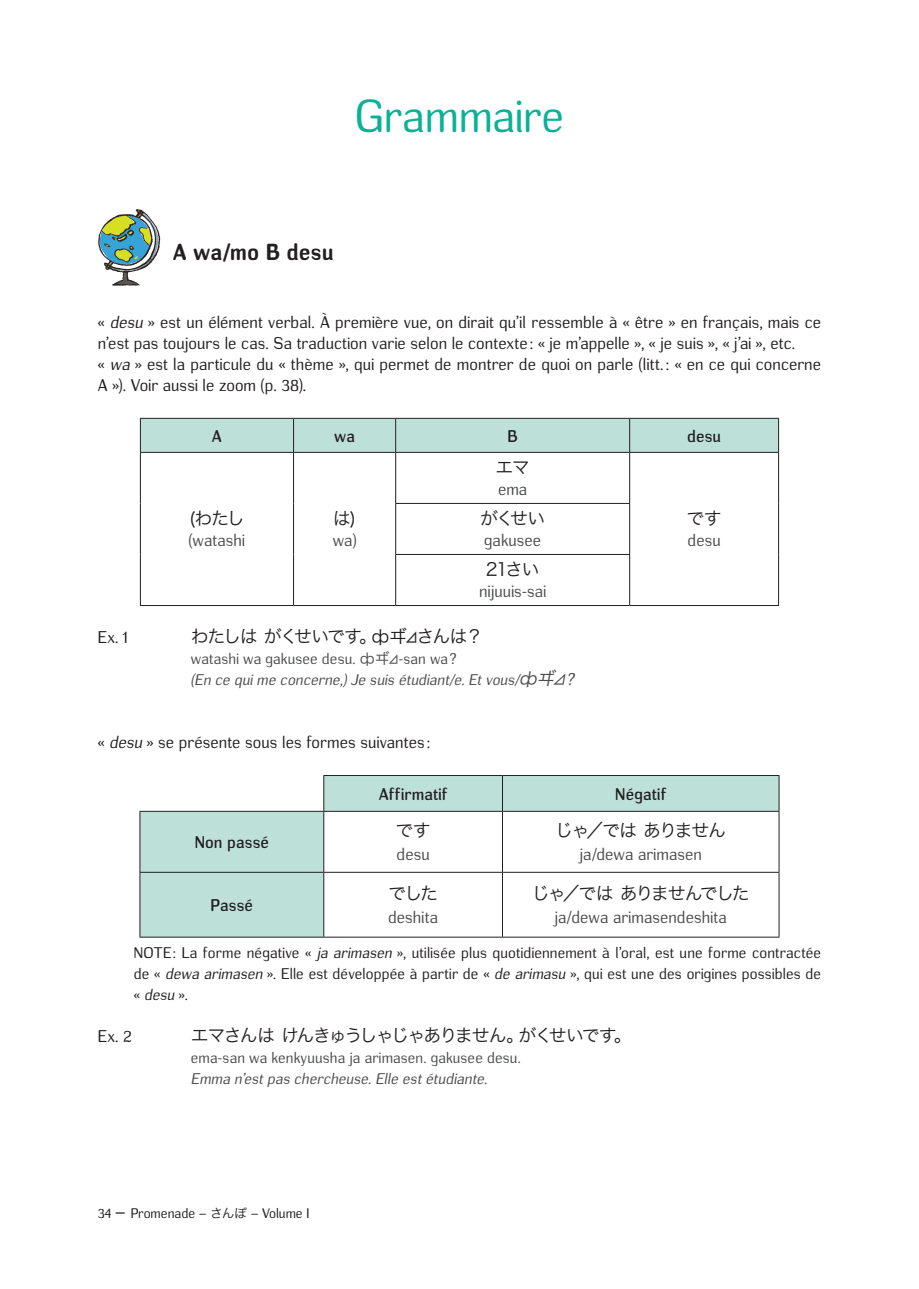
<style>
.page{position:relative;width:919px;height:1289px;background:#fff}
.page>*{position:absolute;margin:0;border:0;box-sizing:border-box;transform-origin:0 0}
.t1{font:45px "Headlight Bk";color:#0bb197}
.t2{font:700 22.5px "Headlight Rg";color:#231f20}
.t3{font:18px "Hira Kaku Pro W3";letter-spacing:-.095em;color:#231f20}
.t4{font:16.5px/21px "Headlight Bk";letter-spacing:.005em;color:#231f20}
.t5{font:16.5px "Headlight Bk";letter-spacing:.005em;color:#4b4c4d}
.t6{font:16.5px "Headlight Rg";letter-spacing:.005em;color:#231f20}
.t7{font:15px/21px "Headlight Bk";letter-spacing:.01em;color:#231f20;text-align:justify}
.t8{font:italic 15px/21px "Headlight Bk";color:#4b4c4d}
.t9{font:15px "Headlight Bk";letter-spacing:.01em;color:#4b4c4d}
.t10{font:13.5px "Headlight Bk";color:#231f20}
.s1{font-style:italic}
.s2{font-style:normal}
.s3{font-family:"Hira Kaku Pro W3";font-style:normal}
.s4{font-family:"Hira Kaku Pro W3";font-size:18px}
.s5{font-size:16.5px}
.s6{font-family:"Hira Kaku Pro W3";font-size:12.75px}
</style>
<div class="page">
<img style="left:98px;top:209px;width:62px;height:77px">
<div style="left:141px;top:419px;width:637px;height:33px;background:#bde1d9"></div>
<hr style="left:140px;top:453px;width:1px;height:50px;background:#231f20">
<hr style="left:629px;top:453px;width:1px;height:50px;background:#231f20">
<hr style="left:778px;top:453px;width:1px;height:50px;background:#231f20">
<hr style="left:140px;top:503px;width:1px;height:51px;background:#231f20">
<hr style="left:395px;top:503px;width:235px;height:1px;background:#231f20">
<hr style="left:629px;top:504px;width:1px;height:50px;background:#231f20">
<hr style="left:778px;top:503px;width:1px;height:51px;background:#231f20">
<hr style="left:140px;top:554px;width:1px;height:51px;background:#231f20">
<hr style="left:395px;top:554px;width:235px;height:1px;background:#231f20">
<hr style="left:629px;top:555px;width:1px;height:50px;background:#231f20">
<hr style="left:778px;top:554px;width:1px;height:51px;background:#231f20">
<hr style="left:140px;top:605px;width:153px;height:1px;background:#231f20">
<hr style="left:395px;top:605px;width:234px;height:1px;background:#231f20">
<hr style="left:629px;top:605px;width:149px;height:1px;background:#231f20">
<hr style="left:293px;top:453px;width:1px;height:50px;background:#231f20">
<hr style="left:395px;top:453px;width:1px;height:50px;background:#231f20">
<hr style="left:293px;top:503px;width:1px;height:51px;background:#231f20">
<hr style="left:395px;top:504px;width:1px;height:50px;background:#231f20">
<hr style="left:293px;top:554px;width:1px;height:51px;background:#231f20">
<hr style="left:395px;top:555px;width:1px;height:50px;background:#231f20">
<hr style="left:293px;top:605px;width:102px;height:1px;background:#231f20">
<hr style="left:140px;top:418px;width:153px;height:1px;background:#231f20">
<hr style="left:140px;top:419px;width:1px;height:33px;background:#231f20">
<hr style="left:293px;top:418px;width:102px;height:1px;background:#231f20">
<hr style="left:293px;top:419px;width:1px;height:33px;background:#231f20">
<hr style="left:395px;top:418px;width:234px;height:1px;background:#231f20">
<hr style="left:395px;top:419px;width:1px;height:33px;background:#231f20">
<hr style="left:629px;top:418px;width:149px;height:1px;background:#231f20">
<hr style="left:629px;top:419px;width:1px;height:33px;background:#231f20">
<hr style="left:778px;top:419px;width:1px;height:33px;background:#231f20">
<hr style="left:140px;top:452px;width:153px;height:1px;background:#231f20">
<hr style="left:293px;top:452px;width:102px;height:1px;background:#231f20">
<hr style="left:395px;top:452px;width:234px;height:1px;background:#231f20">
<hr style="left:629px;top:452px;width:149px;height:1px;background:#231f20">
<svg style="left:140px;top:776px;width:638px;height:160px"></svg>
<hr style="left:502px;top:872px;width:1px;height:64px;background:#231f20">
<hr style="left:502px;top:776px;width:1px;height:35px;background:#231f20">
<hr style="left:502px;top:811px;width:1px;height:60px;background:#231f20">
<hr style="left:323px;top:775px;width:179px;height:1px;background:#231f20">
<hr style="left:323px;top:776px;width:1px;height:35px;background:#231f20">
<hr style="left:502px;top:775px;width:277px;height:1px;background:#231f20">
<hr style="left:778px;top:776px;width:1px;height:35px;background:#231f20">
<hr style="left:324px;top:811px;width:178px;height:1px;background:#231f20">
<hr style="left:502px;top:811px;width:277px;height:1px;background:#231f20">
<hr style="left:778px;top:811px;width:1px;height:60px;background:#231f20">
<hr style="left:324px;top:871px;width:178px;height:1px;background:#231f20">
<hr style="left:502px;top:871px;width:277px;height:1px;background:#231f20">
<hr style="left:778px;top:872px;width:1px;height:64px;background:#231f20">
<hr style="left:324px;top:936px;width:178px;height:1px;background:#231f20">
<hr style="left:502px;top:936px;width:277px;height:1px;background:#231f20">
<hr style="left:139px;top:811px;width:185px;height:1px;background:#231f20">
<hr style="left:139px;top:811px;width:1px;height:60px;background:#231f20">
<hr style="left:323px;top:811px;width:1px;height:60px;background:#231f20">
<hr style="left:139px;top:871px;width:185px;height:1px;background:#231f20">
<hr style="left:139px;top:872px;width:1px;height:64px;background:#231f20">
<hr style="left:323px;top:872px;width:1px;height:64px;background:#231f20">
<hr style="left:139px;top:936px;width:185px;height:1px;background:#231f20">
<h1 class="t1" style="left:354px;top:89px;width:211px">Grammaire</h1>
<h2 class="t2" style="left:173px;top:239px;width:162px">A wa/mo B desu</h2>
<p class="t4" style="left:98px;top:311px;width:724px">« <span class="s1">desu</span> » est un élément verbal. À première vue, on dirait qu’il ressemble à « être » en français, mais ce n’est pas toujours le cas. Sa traduction varie selon le contexte: « je m’appelle », « je suis », « j’ai », etc.<br>« <span class="s1">wa</span> » est la particule du « thème », qui permet de montrer de quoi on parle (litt. : « en ce qui concerne A »). Voir aussi le zoom (p. 38).</p>
<p class="t6" style="left:212px;top:426px;width:12px">A</p>
<p class="t6" style="left:334px;top:426px;width:22px">wa</p>
<p class="t6" style="left:507px;top:426px;width:12px">B</p>
<p class="t6" style="left:687px;top:426px;width:35px">desu</p>
<p class="t3" style="left:189px;top:502px;width:57px">(わたし</p>
<p class="t5" style="left:189px;top:530px;width:57px">(watashi</p>
<p class="t3" style="left:333px;top:502px;width:25px">は)</p>
<p class="t5" style="left:333px;top:530px;width:25px">wa)</p>
<p class="t3" style="left:495px;top:451px;width:36px">エマ</p>
<p class="t5" style="left:498px;top:479px;width:31px">ema</p>
<p class="t3" style="left:480px;top:502px;width:67px">がくせい</p>
<p class="t5" style="left:484px;top:530px;width:58px">gakusee</p>
<p class="t3" style="left:485px;top:553px;width:55px">21さい</p>
<p class="t5" style="left:479px;top:582px;width:68px">nijuuis-sai</p>
<p class="t4" style="left:98px;top:626px;width:31px">Ex. 1</p>
<p class="t3" style="left:191px;top:620px;width:294px">わたしは がくせいです。фヸ⊿さんは？</p>
<p class="t8" style="left:191px;top:648px;width:387px"><span class="s2">watashi wa gakusee desu.</span> <span class="s3">фヸ⊿</span><span class="s2">-san wa?<br></span>(En ce qui me concerne,) Je suis étudiant/e. Et vous/<span class="s4">фヸ⊿</span><span class="s5">?</span></p>
<p class="t3" style="left:686px;top:502px;width:37px">です</p>
<p class="t5" style="left:687px;top:530px;width:35px">desu</p>
<p class="t4" style="left:98px;top:731px;width:334px">« <span class="s1">desu</span> » se présente sous les formes suivantes :</p>
<p class="t6" style="left:379px;top:784px;width:70px">Affirmatif</p>
<p class="t6" style="left:615px;top:784px;width:53px">Négatif</p>
<p class="t6" style="left:195px;top:832px;width:76px">Non passé</p>
<p class="t3" style="left:555px;top:814px;width:172px">じゃ／では ありません</p>
<p class="t5" style="left:579px;top:844px;width:124px">ja/dewa arimasen</p>
<p class="t3" style="left:395px;top:814px;width:37px">です</p>
<p class="t5" style="left:396px;top:844px;width:35px">desu</p>
<p class="t3" style="left:531px;top:877px;width:219px">じゃ／では ありませんでした</p>
<p class="t5" style="left:554px;top:907px;width:174px">ja/dewa arimasendeshita</p>
<p class="t7" style="left:134px;top:942px;width:688px">NOTE: La forme négative « <span class="s1">ja arimasen</span> », utilisée plus quotidiennement à l’oral, est une forme contractée de « <span class="s1">dewa arimasen</span> ». Elle est développée à partir de « <span class="s1">de arimasu</span> », qui est une des origines possibles de « <span class="s1">desu</span> » .</p>
<p class="t3" style="left:388px;top:877px;width:52px">でした</p>
<p class="t5" style="left:388px;top:907px;width:51px">deshita</p>
<p class="t6" style="left:211px;top:895px;width:44px">Passé</p>
<p class="t4" style="left:98px;top:1025px;width:36px">Ex. 2</p>
<p class="t3" style="left:191px;top:1019px;width:442px">エマさんは けんきゅうしゃじゃありません。がくせいです。</p>
<p class="t9" style="left:191px;top:1049px;width:331px">ema-san wa kenkyuusha ja arimasen. gakusee desu.</p>
<p class="t8" style="left:191px;top:1068px;width:301px">Emma n’est pas chercheuse. Elle est étudiante.</p>
<p class="t10" style="left:98px;top:1204px;width:213px">34 <span class="s4">–</span> Promenade – <span class="s6">さんぽ</span> – Volume I</p>
</div>
